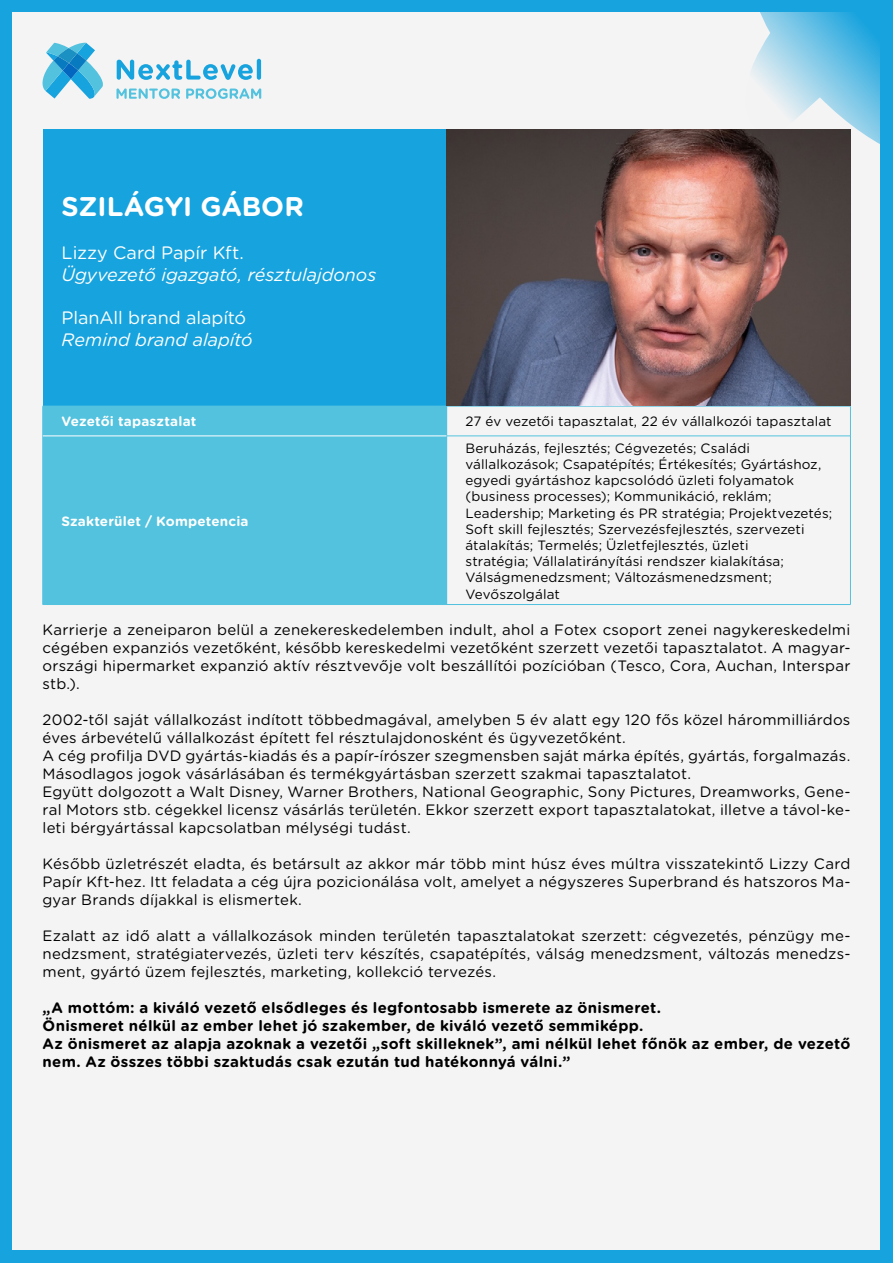
<style>
.page{position:relative;width:893px;height:1263px;background:#17a3de}
.page>*{position:absolute;margin:0;border:0;box-sizing:border-box;transform-origin:0 0}
.t1{font:700 27px "Gotham Rounded";letter-spacing:-.005em;color:#fff}
.t2{font:italic 18px "Gotham Rounded";letter-spacing:-.005em;color:#fff}
.t3{font:18px "Gotham Rounded";letter-spacing:-.005em;color:#fff}
.t4{font:15px/18px "Gotham Rounded";letter-spacing:.015em;color:#000;text-align:justify}
.t5{font:700 15px/18px "Gotham Rounded";letter-spacing:.02em;color:#000}
.t6{font:13.5px/16.2px "Gotham Rounded";letter-spacing:.01em;color:#000}
.t7{font:700 13.5px "Gotham Rounded";letter-spacing:.01em;color:#fff}
</style>
<div class="page">
<div style="left:13px;top:13px;width:867px;height:1237px;background:#f5f4f4"></div>
<svg style="left:736px;top:12px;width:144px;height:165px"></svg>
<svg style="left:116px;top:88px;width:64px;height:11px"></svg>
<svg style="left:186px;top:88px;width:75px;height:11px"></svg>
<svg style="left:117px;top:60px;width:136px;height:20px"></svg>
<hr style="left:257px;top:59px;width:4px;height:21px;background:#17a3de;border-radius:2px">
<svg style="left:42px;top:43px;width:61px;height:56px"></svg>
<div style="left:43px;top:130px;width:403px;height:276px;background:#17a3de"></div>
<div style="left:43px;top:406px;width:404px;height:30px;background:#52c2de"></div>
<div style="left:43px;top:436px;width:404px;height:168px;background:#52c2de"></div>
<hr style="left:42px;top:406px;width:1px;height:30px;background:#52c2de">
<hr style="left:850px;top:406px;width:1px;height:30px;background:#52c2de">
<hr style="left:42px;top:436px;width:1px;height:168px;background:#52c2de">
<hr style="left:850px;top:436px;width:1px;height:168px;background:#52c2de">
<hr style="left:43px;top:604px;width:404px;height:1px;background:#52c2de">
<hr style="left:447px;top:604px;width:404px;height:1px;background:#52c2de">
<hr style="left:447px;top:406px;width:404px;height:1px;background:#52c2de">
<hr style="left:447px;top:436px;width:403px;height:1px;background:#52c2de">
<hr style="left:43px;top:436px;width:403px;height:1px;background:#fff">
<img style="left:446px;top:130px;width:404px;height:276px">
<h1 class="t1" style="left:62px;top:187px;width:244px">SZILÁGYI GÁBOR</h1>
<p class="t3" style="left:62px;top:241px;width:184px">Lizzy Card Papír Kft.</p>
<p class="t2" style="left:62px;top:262px;width:316px">Ügyvezető igazgató, résztulajdonos</p>
<p class="t3" style="left:62px;top:306px;width:186px">PlanAll brand alapító</p>
<p class="t2" style="left:62px;top:327px;width:193px">Remind brand alapító</p>
<p class="t7" style="left:61px;top:412px;width:136px">Vezetői tapasztalat</p>
<p class="t6" style="left:465px;top:413px;width:368px">27 év vezetői tapasztalat, 22 év vállalkozói tapasztalat</p>
<p class="t7" style="left:61px;top:511px;width:189px">Szakterület / Kompetencia</p>
<p class="t6" style="left:465px;top:439px;width:368px">Beruházás, fejlesztés; Cégvezetés; Családi vállalkozások; Csapatépítés; Értékesítés; Gyártáshoz, egyedi gyártáshoz kapcsolódó üzleti folyamatok (business processes); Kommunikáció, reklám; Leadership; Marketing és PR stratégia; Projektvezetés; Soft skill fejlesztés; Szervezésfejlesztés, szervezeti átalakítás; Termelés; Üzletfejlesztés, üzleti<br>stratégia; Vállalatirányítási rendszer kialakítása; Válságmenedzsment; Változásmenedzsment; Vevőszolgálat</p>
<p class="t4" style="left:43px;top:620px;width:809px">Karrierje a zeneiparon belül a zenekereskedelemben indult, ahol a Fotex csoport zenei nagykereskedelmi cégében expanziós vezetőként, később kereskedelmi vezetőként szerzett vezetői tapasztalatot. A magyar&shy;országi hipermarket expanzió aktív résztvevője volt beszállítói pozícióban (Tesco, Cora, Auchan, Interspar stb.).</p>
<p class="t4" style="left:43px;top:710px;width:809px;text-align:left">2002-től saját vállalkozást indított többedmagával, amelyben 5 év alatt egy 120 fős közel hárommilliárdos éves árbevételű vállalkozást épített fel résztulajdonosként és ügyvezetőként.<br>A cég profilja DVD gyártás-kiadás és a papír-írószer szegmensben saját márka építés, gyártás, forgalmazás.<br>Másodlagos jogok vásárlásában és termékgyártásban szerzett szakmai tapasztalatot.<br>Együtt dolgozott a Walt Disney, Warner Brothers, National Geographic, Sony Pictures, Dreamworks, Gene&shy;ral Motors stb. cégekkel licensz vásárlás területén. Ekkor szerzett export tapasztalatokat, illetve a távol-ke&shy;leti bérgyártással kapcsolatban mélységi tudást.</p>
<p class="t4" style="left:43px;top:854px;width:809px">Később üzletrészét eladta, és betársult az akkor már több mint húsz éves múltra visszatekintő Lizzy Card Papír Kft-hez. Itt feladata a cég újra pozicionálása volt, amelyet a négyszeres Superbrand és hatszoros Ma&shy;gyar Brands díjakkal is elismertek.</p>
<p class="t4" style="left:43px;top:926px;width:809px">Ezalatt az idő alatt a vállalkozások minden területén tapasztalatokat szerzett: cégvezetés, pénzügy me&shy;nedzsment, stratégiatervezés, üzleti terv készítés, csapatépítés, válság menedzsment, változás menedzs&shy;ment, gyártó üzem fejlesztés, marketing, kollekció tervezés.</p>
<p class="t5" style="left:43px;top:998px;width:809px">„A mottóm: a kiváló vezető elsődleges és legfontosabb ismerete az önismeret.<br>Önismeret nélkül az ember lehet jó szakember, de kiváló vezető semmiképp.<br>Az önismeret az alapja azoknak a vezetői „soft skilleknek”, ami nélkül lehet főnök az ember, de vezető nem. Az összes többi szaktudás csak ezután tud hatékonnyá válni.”</p>
</div>
